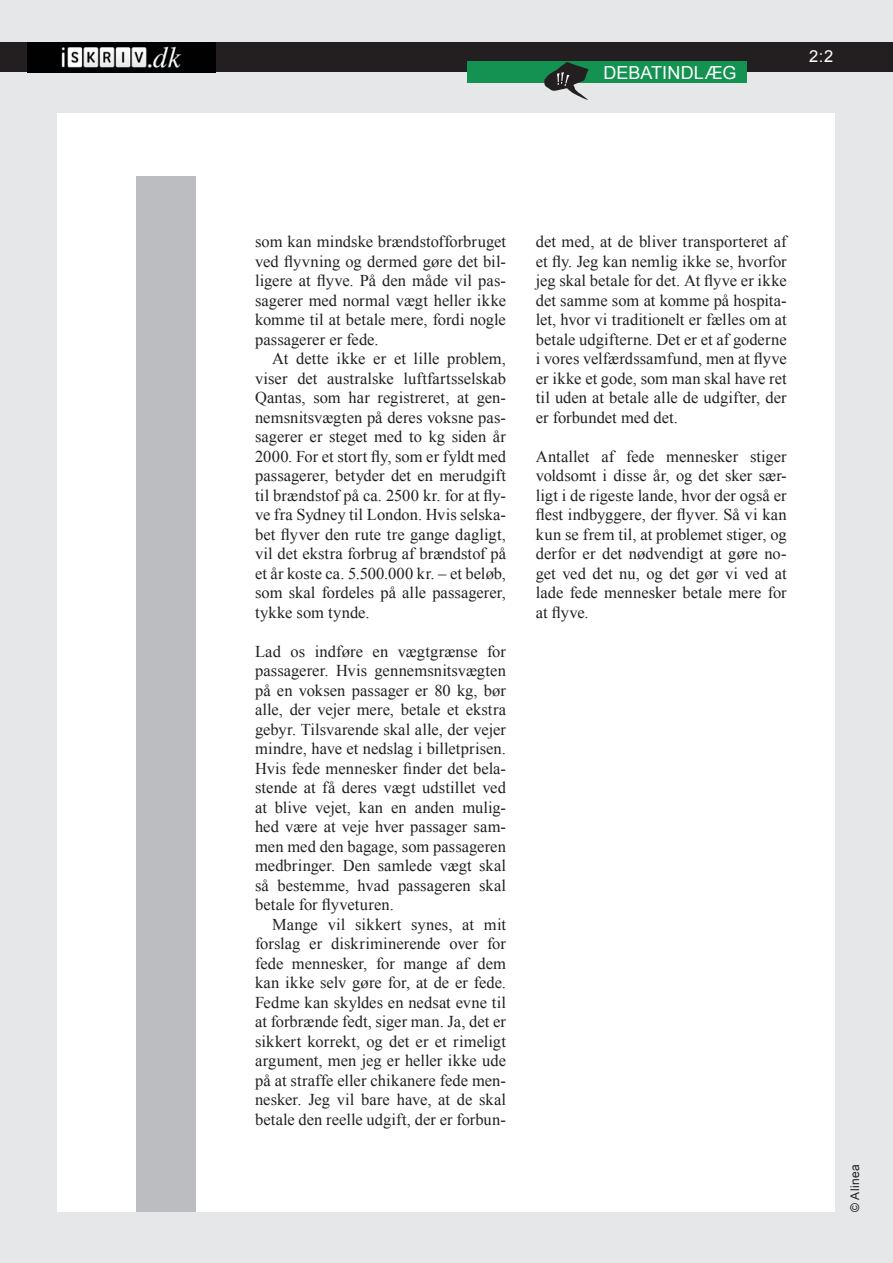
<style>
.page{position:relative;width:893px;height:1263px;background:#e6e7e9}
.page>*{position:absolute;margin:0;border:0;box-sizing:border-box;transform-origin:0 0}
.GENRE{font:18px "Arial";letter-spacing:.005em;color:#fff}
.Brød_INDRYK_Times{font:16.5px/19.5px "Times New Roman";color:#231f20;text-align:justify}
.Brød_Times{font:16.5px/19.5px "Times New Roman";color:#231f20;text-align:justify}
.Arial_Brød{font:16.5px "Arial";color:#fff}
.t1{font:12px "Arial";letter-spacing:.02em;color:#231f20}
</style>
<div class="page">
<div style="left:0;top:43px;width:893px;height:29px;background:#231f20"></div>
<img style="left:28px;top:43px;width:187px;height:29px">
<div style="left:58px;top:113px;width:777px;height:1099px;background:#fff"></div>
<div style="left:468px;top:62px;width:279px;height:21px;background:#149252"></div>
<div style="left:136px;top:176px;width:60px;height:1036px;background:#bcbdc0"></div>
<svg style="left:544px;top:62px;width:44px;height:38px"></svg>
<p class="GENRE" style="left:603px;top:61px;width:135px">DEBATINDLÆG</p>
<p class="Arial_Brød" style="left:809px;top:45px;width:26px">2:2</p>
<p class="Brød_INDRYK_Times" style="left:255px;top:232px;width:252px">som kan mindske brændstofforbruget ved flyvning og dermed gøre det bil&shy;ligere at flyve. På den måde vil pas&shy;sagerer med normal vægt heller ikke komme til at betale mere, fordi nogle passagerer er fede.</p>
<p class="Brød_INDRYK_Times" style="left:255px;top:349px;width:252px;text-indent:17px">At dette ikke er et lille problem, viser det australske luftfartsselskab Qantas, som har registreret, at gen&shy;nemsnitsvægten på deres voksne pas&shy;sagerer er steget med to kg siden år 2000. For et stort fly, som er fyldt med passagerer, betyder det en merudgift til brændstof på ca. 2500 kr. for at fly&shy;ve fra Sydney til London. Hvis selska&shy;bet flyver den rute tre gange dagligt, vil det ekstra forbrug af brændstof på et år koste ca. 5.500.000 kr. – et beløb, som skal fordeles på alle passagerer, tykke som tynde.</p>
<p class="Brød_Times" style="left:255px;top:641px;width:252px">Lad os indføre en vægtgrænse for passagerer. Hvis gennemsnitsvægten på en voksen passager er 80 kg, bør alle, der vejer mere, betale et ekstra gebyr. Tilsvarende skal alle, der vejer mindre, have et nedslag i billetprisen.<br>Hvis fede mennesker finder det bela&shy;stende at få deres vægt udstillet ved at blive vejet, kan en anden mulig&shy;hed være at veje hver passager sam&shy;men med den bagage, som passageren medbringer. Den samlede vægt skal så bestemme, hvad passageren skal betale for flyveturen.</p>
<p class="Brød_INDRYK_Times" style="left:255px;top:914px;width:252px;text-indent:17px">Mange vil sikkert synes, at mit forslag er diskriminerende over for fede mennesker, for mange af dem kan ikke selv gøre for, at de er fede.<br>Fedme kan skyldes en nedsat evne til at forbrænde fedt, siger man. Ja, det er sikkert korrekt, og det er et rimeligt argument, men jeg er heller ikke ude på at straffe eller chikanere fede men&shy;nesker. Jeg vil bare have, at de skal betale den reelle udgift, der er forbun-</p>
<p class="Brød_INDRYK_Times" style="left:536px;top:232px;width:252px">det med, at de bliver transporteret af et fly. Jeg kan nemlig ikke se, hvorfor jeg skal betale for det. At flyve er ikke det samme som at komme på hospita&shy;let, hvor vi traditionelt er fælles om at betale udgifterne. Det er et af goderne i vores velfærdssamfund, men at flyve er ikke et gode, som man skal have ret til uden at betale alle de udgifter, der er forbundet med det.</p>
<p class="Brød_Times" style="left:536px;top:446px;width:252px">Antallet af fede mennesker stiger voldsomt i disse år, og det sker sær&shy;ligt i de rigeste lande, hvor der også er flest indbyggere, der flyver. Så vi kan kun se frem til, at problemet stiger, og derfor er det nødvendigt at gøre no&shy;get ved det nu, og det gør vi ved at lade fede mennesker betale mere for at flyve.</p>
<p class="t1" style="left:847px;top:1212px;width:49px;rotate:-90deg">© Alinea</p>
</div>
